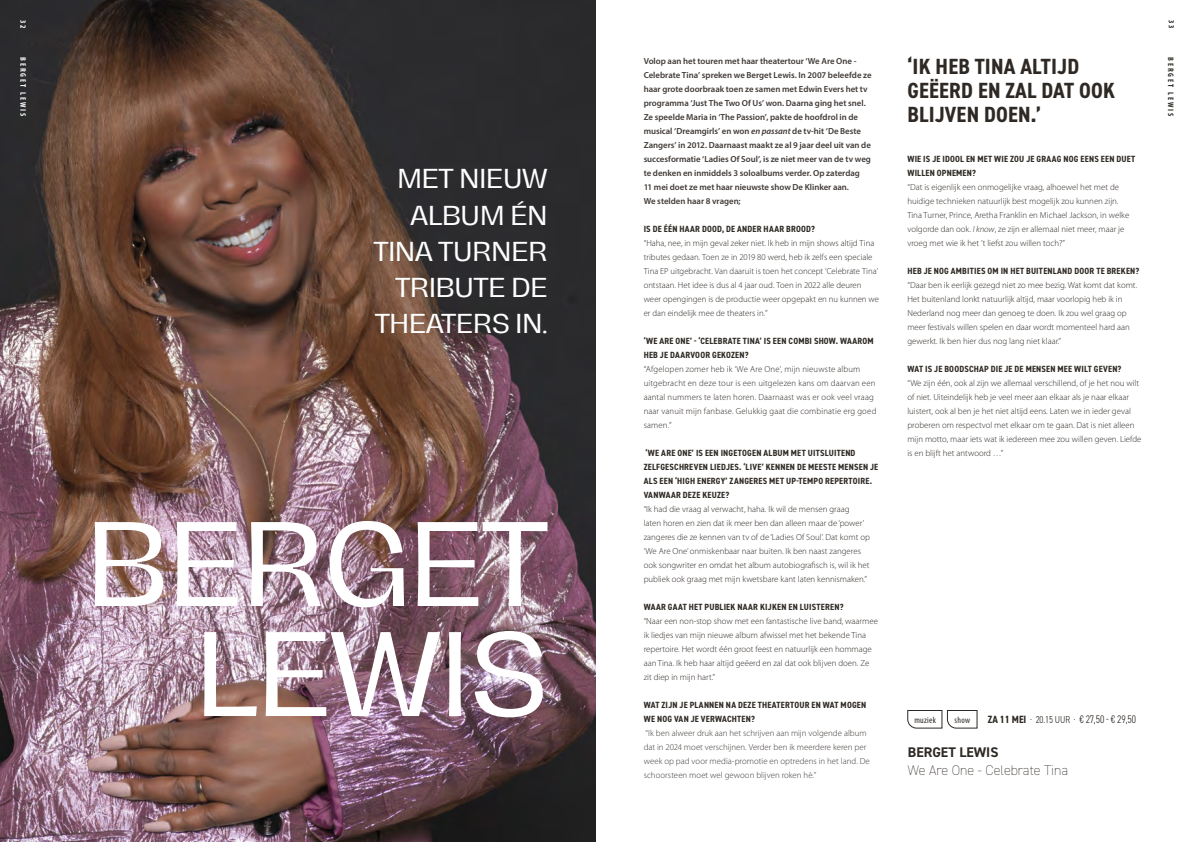
<style>
.page{position:relative;width:1191px;height:842px;background:#fff}
.page>*{position:absolute;margin:0;border:0;box-sizing:border-box;transform-origin:0 0}
.t1{font:110px/110px "Hagrid Trial";color:#fff;text-align:right}
.t2{font:25px/36px "Hagrid Trial";color:#fff;text-align:right}
.t3{font:700 condensed 22px/24px "DIN2014";letter-spacing:.01em;color:#2e2924}
.t4{font:200 14px "DIN2014";color:#2e2924}
.t5{font:700 14px "DIN2014";color:#2e2924}
.t6{font:300 condensed 11px "DIN2014";letter-spacing:-.01em;color:#2e2924}
.t7{font:700 condensed 9px/14px "DIN2014";letter-spacing:.025em;color:#2e2924}
.t8{font:condensed 9px "Myriad Pro";letter-spacing:.03em;color:#2e2924}
.t9{font:300 8.8px/14px "Myriad Pro";color:#2e2924}
.t10{font:600 8.8px/14px "Myriad Pro";letter-spacing:-.005em;color:#3f3935}
.t11{font:300 8.8px/14px "Myriad Pro";color:#3f3935}
.t12{font:700 condensed 8px "Myriad Pro";letter-spacing:.225em;color:#2e2924}
.t13{font:700 condensed 8px "Myriad Pro";letter-spacing:.225em;color:#fff}
.s1{font-style:italic}
.s2{font-weight:700;font-size:10.5px}
.s3{font-size:10px}
</style>
<div class="page">
<img style="left:0;top:0;width:595px;height:842px">
<svg style="left:907px;top:710px;width:70px;height:19px"></svg>
<p class="t13" style="left:28px;top:20px;width:10px;rotate:90deg">32</p>
<p class="t12" style="left:1176px;top:20px;width:10px;rotate:90deg">33</p>
<h3 class="t3" style="left:907px;top:54px;width:209px">‘IK HEB TINA ALTIJD<br>GEËERD EN ZAL DAT OOK<br>BLIJVEN DOEN.’</h3>
<p class="t13" style="left:28px;top:57px;width:60px;rotate:90deg">BERGET LEWIS</p>
<p class="t12" style="left:1175px;top:57px;width:60px;rotate:90deg">BERGET LEWIS</p>
<p class="t10" style="left:643px;top:54px;width:229px">Volop aan het touren met haar theatertour ‘We Are One - Celebrate Tina’ spreken we Berget Lewis. In 2007 beleefde ze haar grote doorbraak toen ze samen met Edwin Evers het tv programma ‘Just The Two Of Us’ won. Daarna ging het snel.<br>Ze speelde Maria in ‘The Passion’, pakte de hoofdrol in de musical ‘Dreamgirls’ en won <span class="s1">en passant</span> de tv-hit ‘De Beste Zangers’ in 2012. Daarnaast maakt ze al 9 jaar deel uit van de succesformatie ‘Ladies Of Soul’, is ze niet meer van de tv weg te denken en inmiddels 3 soloalbums verder. Op zaterdag<br>11 mei doet ze met haar nieuwste show De Klinker aan.<br>We stelden haar 8 vragen;</p>
<p class="t7" style="left:644px;top:222px;width:173px">IS DE ÉÉN HAAR DOOD, DE ANDER HAAR BROOD?</p>
<p class="t9" style="left:643px;top:236px;width:237px">“Haha, nee, in mijn geval zeker niet. Ik heb in mijn shows altijd Tina tributes gedaan. Toen ze in 2019 80 werd, heb ik zelfs een speciale Tina EP uitgebracht. Van daaruit is toen het concept ‘Celebrate Tina’ ontstaan. Het idee is dus al 4 jaar oud. Toen in 2022 alle deuren weer opengingen is de productie weer opgepakt en nu kunnen we er dan eindelijk mee de theaters in.”</p>
<p class="t7" style="left:643px;top:334px;width:231px">‘WE ARE ONE’ - ‘CELEBRATE TINA’ IS EEN COMBI SHOW. WAAROM<br>HEB JE DAARVOOR GEKOZEN?</p>
<p class="t9" style="left:643px;top:362px;width:234px">“Afgelopen zomer heb ik ‘We Are One’, mijn nieuwste album uitgebracht en deze tour is een uitgelezen kans om daarvan een aantal nummers te laten horen. Daarnaast was er ook veel vraag naar vanuit mijn fanbase. Gelukkig gaat die combinatie erg goed samen.”</p>
<p class="t7" style="left:644px;top:446px;width:236px">‘WE ARE ONE’ IS EEN INGETOGEN ALBUM MET UITSLUITEND ZELFGESCHREVEN LIEDJES. ‘LIVE’ KENNEN DE MEESTE MENSEN JE ALS EEN ‘HIGH ENERGY’ ZANGERES MET UP-TEMPO REPERTOIRE.<br>VANWAAR DEZE KEUZE?</p>
<p class="t9" style="left:643px;top:502px;width:228px">“Ik had die vraag al verwacht, haha. Ik wil de mensen graag<br>laten horen en zien dat ik meer ben dan alleen maar de ‘power’ zangeres die ze kennen van tv of de ‘Ladies Of Soul’. Dat komt op ‘We Are One’ onmiskenbaar naar buiten. Ik ben naast zangeres ook songwriter en omdat het album autobiografisch is, wil ik het publiek ook graag met mijn kwetsbare kant laten kennismaken.”</p>
<p class="t7" style="left:644px;top:600px;width:201px">WAAR GAAT HET PUBLIEK NAAR KIJKEN EN LUISTEREN?</p>
<p class="t9" style="left:643px;top:614px;width:236px">“Naar een non-stop show met een fantastische live band, waarmee ik liedjes van mijn nieuwe album afwissel met het bekende Tina repertoire. Het wordt één groot feest en natuurlijk een hommage aan Tina. Ik heb haar altijd geëerd en zal dat ook blijven doen. Ze zit diep in mijn hart.”</p>
<p class="t7" style="left:644px;top:698px;width:224px">WAT ZIJN JE PLANNEN NA DEZE THEATERTOUR EN WAT MOGEN<br>WE NOG VAN JE VERWACHTEN?</p>
<p class="t11" style="left:643px;top:726px;width:228px">“Ik ben alweer druk aan het schrijven aan mijn volgende album dat in 2024 moet verschijnen. Verder ben ik meerdere keren per week op pad voor media-promotie en optredens in het land. De schoorsteen moet wel gewoon blijven roken hè.”</p>
<p class="t7" style="left:907px;top:152px;width:229px">WIE IS JE IDOOL EN MET WIE ZOU JE GRAAG NOG EENS EEN DUET<br>WILLEN OPNEMEN?</p>
<p class="t9" style="left:907px;top:180px;width:223px">“Dat is eigenlijk een onmogelijke vraag, alhoewel het met de huidige technieken natuurlijk best mogelijk zou kunnen zijn.<br>Tina Turner, Prince, Aretha Franklin en Michael Jackson, in welke volgorde dan ook. <span class="s1">I know</span>, ze zijn er allemaal niet meer, maar je vroeg met wie ik het ’t liefst zou willen toch?”</p>
<p class="t7" style="left:907px;top:264px;width:233px">HEB JE NOG AMBITIES OM IN HET BUITENLAND DOOR TE BREKEN?</p>
<p class="t9" style="left:907px;top:278px;width:231px">“Daar ben ik eerlijk gezegd niet zo mee bezig. Wat komt dat komt.<br>Het buitenland lonkt natuurlijk altijd, maar voorlopig heb ik in Nederland nog meer dan genoeg te doen. Ik zou wel graag op meer festivals willen spelen en daar wordt momenteel hard aan gewerkt. Ik ben hier dus nog lang niet klaar.”</p>
<p class="t7" style="left:907px;top:362px;width:215px">WAT IS JE BOODSCHAP DIE JE DE MENSEN MEE WILT GEVEN?</p>
<p class="t9" style="left:907px;top:376px;width:235px">“We zijn één, ook al zijn we allemaal verschillend, of je het nou wilt of niet. Uiteindelijk heb je veel meer aan elkaar als je naar elkaar luistert, ook al ben je het niet altijd eens. Laten we in ieder geval proberen om respectvol met elkaar om te gaan. Dat is niet alleen mijn motto, maar iets wat ik iedereen mee zou willen geven. Liefde is en blijft het antwoord …”</p>
<h2 class="t2" style="left:374px;top:162px;width:175px">MET NIEUW<br>ALBUM ÉN<br>TINA TURNER<br>TRIBUTE DE<br>THEATERS IN.</h2>
<h1 class="t1" style="left:86px;top:513px;width:463px">BERGET<br>LEWIS</h1>
<p class="t8" style="left:954px;top:714px;width:17px">show</p>
<p class="t6" style="left:988px;top:712px;width:150px"><span class="s2">ZA 11 MEI</span> <sup>.</sup> <span class="s3">20.15 UUR </span><sup>.</sup> € 27,50 - € 29,50</p>
<p class="t8" style="left:914px;top:714px;width:23px">muziek</p>
<h3 class="t5" style="left:908px;top:743px;width:92px">BERGET LEWIS</h3>
<h3 class="t4" style="left:908px;top:762px;width:162px">We Are One - Celebrate Tina</h3>
</div>
